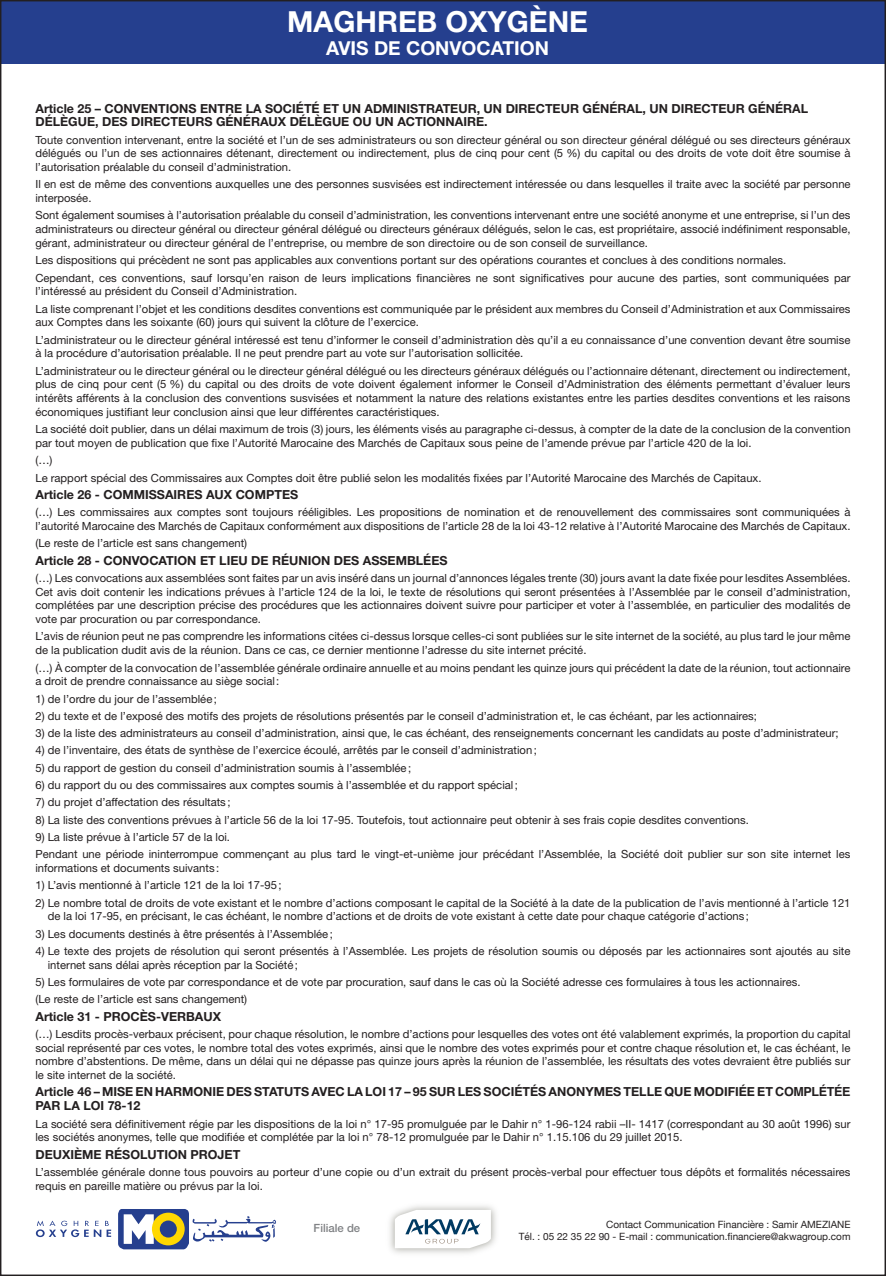
<style>
.page{position:relative;width:886px;height:1276px;background:#fff}
.page>*{position:absolute;margin:0;border:0;box-sizing:border-box;transform-origin:0 0}
.t1{font:700 29px "Helvetica Neue";color:#fff}
.t2{font:700 19.25px "Helvetica Neue";color:#fff}
.t3{font:700 12.5px/13.8px "Helvetica Neue";color:#231f20}
.t4{font:500 11.38px "Helvetica Neue";color:#808285}
.t5{font:11.25px/13.8px "Helvetica Neue";color:#231f20}
.t6{font:10px/12px "Helvetica Neue";color:#231f20;text-align:right}
.s1{font-family:"Helvetica"}
</style>
<div class="page">
<div style="left:0;top:0;width:886px;height:64px;background:#253f8e"></div>
<svg style="left:36px;top:1220px;width:75px;height:17px"></svg>
<svg style="left:118px;top:1209px;width:158px;height:40px"></svg>
<img style="left:389px;top:1205px;width:107px;height:49px">
<svg style="left:395px;top:1209px;width:96px;height:39px"></svg>
<h1 class="t1" style="left:287px;top:3px;width:302px">MAGHREB OXYGÈNE</h1>
<h2 class="t2" style="left:326px;top:36px;width:224px">AVIS DE CONVOCATION</h2>
<p class="t3" style="left:35px;top:101px;width:774px">Article 25 – CONVENTIONS ENTRE LA SOCIÉTÉ ET UN ADMINISTRATEUR, UN DIRECTEUR GÉNÉRAL, UN DIRECTEUR GÉNÉRAL<br>DÉLÈGUE, DES DIRECTEURS GÉNÉRAUX DÉLÈGUE OU UN ACTIONNAIRE.</p>
<p class="t5" style="left:35px;top:133px;width:816px;text-align:justify">Toute convention intervenant, entre la société et l’un de ses administrateurs ou son directeur général ou son directeur général délégué ou ses directeurs généraux délégués ou l’un de ses actionnaires détenant, directement ou indirectement, plus de cinq pour cent (5 %) du capital ou des droits de vote doit être soumise à l’autorisation préalable du conseil d’administration.</p>
<p class="t5" style="left:35px;top:177px;width:817px">Il en est de même des conventions auxquelles une des personnes susvisées est indirectement intéressée ou dans lesquelles il traite avec la société par personne interposée.</p>
<p class="t5" style="left:35px;top:208px;width:817px;text-align:justify">Sont également soumises à l’autorisation préalable du conseil d’administration, les conventions intervenant entre une société anonyme et une entreprise, si l’un des administrateurs ou directeur général ou directeur général délégué ou directeurs généraux délégués, selon le cas, est propriétaire, associé indéfiniment responsable, gérant, administrateur ou directeur général de l’entreprise, ou membre de son directoire ou de son conseil de surveillance.</p>
<p class="t5" style="left:35px;top:251px;width:817px;line-height:17.2px">Les dispositions qui précèdent ne sont pas applicables aux conventions portant sur des opérations courantes et conclues à des conditions normales.<br>Cependant, ces conventions, sauf lorsqu’en raison de leurs implications financières ne sont significatives pour aucune des parties, sont communiquées par</p>
<p class="t5" style="left:35px;top:282px;width:816px;line-height:17.2px">l’intéressé au président du Conseil d’Administration.<br>La liste comprenant l’objet et les conditions desdites conventions est communiquée par le président aux membres du Conseil d’Administration et aux Commissaires</p>
<p class="t5" style="left:35px;top:313px;width:816px;line-height:17.2px">aux Comptes dans les soixante (60) jours qui suivent la clôture de l’exercice.<br>L’administrateur ou le directeur général intéressé est tenu d’informer le conseil d’administration dès qu’il a eu connaissance d’une convention devant être soumise</p>
<p class="t5" style="left:35px;top:344px;width:817px;line-height:17.2px">à la procédure d’autorisation préalable. Il ne peut prendre part au vote sur l’autorisation sollicitée.<br>L’administrateur ou le directeur général ou le directeur général délégué ou les directeurs généraux délégués ou l’actionnaire détenant, directement ou indirectement,</p>
<p class="t5" style="left:35px;top:377px;width:816px;text-align:justify">plus de cinq pour cent (5 %) du capital ou des droits de vote doivent également informer le Conseil d’Administration des éléments permettant d’évaluer leurs intérêts afférents à la conclusion des conventions susvisées et notamment la nature des relations existantes entre les parties desdites conventions et les raisons économiques justifiant leur conclusion ainsi que leur différentes caractéristiques.</p>
<p class="t5" style="left:35px;top:422px;width:817px">La société doit publier, dans un délai maximum de trois (3) jours, les éléments visés au paragraphe ci-dessus, à compter de la date de la conclusion de la convention par tout moyen de publication que fixe l’Autorité Marocaine des Marchés de Capitaux sous peine de l’amende prévue par l’article 420 de la loi.</p>
<p class="t5" style="left:35px;top:451px;width:727px;line-height:17.2px">(…)<br>Le rapport spécial des Commissaires aux Comptes doit être publié selon les modalités fixées par l’Autorité Marocaine des Marchés de Capitaux.</p>
<p class="t3" style="left:35px;top:487px;width:264px">Article 26 - COMMISSAIRES AUX COMPTES</p>
<p class="t5" style="left:35px;top:505px;width:817px">(…) Les commissaires aux comptes sont toujours rééligibles. Les propositions de nomination et de renouvellement des commissaires sont communiquées à l’autorité Marocaine des Marchés de Capitaux conformément aux dispositions de l’article 28 de la loi 43-12 relative à l’Autorité Marocaine des Marchés de Capitaux.</p>
<p class="t5" style="left:35px;top:536px;width:213px">(Le reste de l’article est sans changement)</p>
<p class="t3" style="left:35px;top:553px;width:414px">Article 28 - CONVOCATION ET LIEU DE RÉUNION DES ASSEMBLÉES</p>
<p class="t5" style="left:35px;top:571px;width:816px;text-align:justify">(…) Les convocations aux assemblées sont faites par un avis inséré dans un journal d’annonces légales trente (30) jours avant la date fixée pour lesdites Assemblées.<br>Cet avis doit contenir les indications prévues à l’article 124 de la loi, le texte de résolutions qui seront présentées à l’Assemblée par le conseil d’administration, complétées par une description précise des procédures que les actionnaires doivent suivre pour participer et voter à l’assemblée, en particulier des modalités de vote par procuration ou par correspondance.</p>
<p class="t5" style="left:35px;top:629px;width:816px">L’avis de réunion peut ne pas comprendre les informations citées ci-dessus lorsque celles-ci sont publiées sur le site internet de la société, au plus tard le jour même de la publication dudit avis de la réunion. Dans ce cas, ce dernier mentionne l’adresse du site internet précité.</p>
<p class="t5" style="left:35px;top:660px;width:816px">(…) À compter de la convocation de l’assemblée générale ordinaire annuelle et au moins pendant les quinze jours qui précédent la date de la réunion, tout actionnaire a droit de prendre connaissance au siège social:</p>
<p class="t5" style="left:35px;top:691px;width:183px">1) de l’ordre du jour de l’assemblée;</p>
<p class="t5" style="left:35px;top:709px;width:723px">2) du texte et de l’exposé des motifs des projets de résolutions présentés par le conseil d’administration et, le cas échéant, par les actionnaires;</p>
<p class="t5" style="left:35px;top:726px;width:805px">3) de la liste des administrateurs au conseil d’administration, ainsi que, le cas échéant, des renseignements concernant les candidats au poste d’administrateur;</p>
<p class="t5" style="left:35px;top:743px;width:503px">4) de l’inventaire, des états de synthèse de l’exercice écoulé, arrêtés par le conseil d’administration;</p>
<p class="t5" style="left:35px;top:760px;width:377px">5) du rapport de gestion du conseil d’administration soumis à l’assemblée;</p>
<p class="t5" style="left:35px;top:778px;width:484px">6) du rapport du ou des commissaires aux comptes soumis à l’assemblée et du rapport spécial;</p>
<p class="t5" style="left:35px;top:795px;width:196px">7) du projet d’affectation des résultats;</p>
<p class="t5" style="left:35px;top:812px;width:715px">8) La liste des conventions prévues à l’article 56 de la loi 17-95. Toutefois, tout actionnaire peut obtenir à ses frais copie desdites conventions.</p>
<p class="t5" style="left:35px;top:828px;width:816px;line-height:17.2px">9) La liste prévue à l’article 57 de la loi.<br>Pendant une période ininterrompue commençant au plus tard le vingt-et-unième jour précédant l’Assemblée, la Société doit publier sur son site internet les</p>
<p class="t5" style="left:35px;top:861px;width:185px">informations et documents suivants :</p>
<p class="t5" style="left:35px;top:878px;width:248px">1) L’avis mentionné à l’article 121 de la loi 17-95;</p>
<p class="t5" style="left:48px;top:895px;width:804px;text-indent:-12px">2) Le nombre total de droits de vote existant et le nombre d’actions composant le capital de la Société à la date de la publication de l’avis mentionné à l’article 121 de la loi 17-95, en précisant, le cas échéant, le nombre d’actions et de droits de vote existant à cette date pour chaque catégorie d’actions;</p>
<p class="t5" style="left:35px;top:926px;width:299px">3) Les documents destinés à être présentés à l’Assemblée;</p>
<p class="t5" style="left:48px;top:944px;width:804px;text-indent:-12px">4) Le texte des projets de résolution qui seront présentés à l’Assemblée. Les projets de résolution soumis ou déposés par les actionnaires sont ajoutés au site internet sans délai après réception par la Société;</p>
<p class="t5" style="left:35px;top:973px;width:766px;line-height:17.2px">5) Les formulaires de vote par correspondance et de vote par procuration, sauf dans le cas où la Société adresse ces formulaires à tous les actionnaires. (Le reste de l’article est sans changement)</p>
<p class="t3" style="left:35px;top:1009px;width:187px">Article 31 - PROCÈS-VERBAUX</p>
<p class="t5" style="left:35px;top:1027px;width:817px;text-align:justify">(…) Lesdits procès-verbaux précisent, pour chaque résolution, le nombre d’actions pour lesquelles des votes ont été valablement exprimés, la proportion du capital social représenté par ces votes, le nombre total des votes exprimés, ainsi que le nombre des votes exprimés pour et contre chaque résolution et, le cas échéant, le nombre d’abstentions. De même, dans un délai qui ne dépasse pas quinze jours après la réunion de l’assemblée, les résultats des votes devraient être publiés sur le site internet de la société.</p>
<p class="t3" style="left:35px;top:1085px;width:817px">Article 46 – MISE EN HARMONIE DES STATUTS AVEC LA LOI 17 – 95 SUR LES SOCIÉTÉS ANONYMES TELLE QUE MODIFIÉE ET <span class="s1">COMPLÉTÉE<br></span>PAR LA LOI 78-12</p>
<p class="t5" style="left:35px;top:1116px;width:816px">La société sera définitivement régie par les dispositions de la loi n° 17-95 promulguée par le Dahir n° 1-96-124 rabii –II- 1417 (correspondant au 30 août 1996) sur les sociétés anonymes, telle que modifiée et complétée par la loi n° 78-12 promulguée par le Dahir n° 1.15.106 du 29 juillet 2015.</p>
<p class="t3" style="left:35px;top:1147px;width:206px">DEUXIÈME RÉSOLUTION PROJET</p>
<p class="t5" style="left:35px;top:1164px;width:817px">L’assemblée générale donne tous pouvoirs au porteur d’une copie ou d’un extrait du présent procès-verbal pour effectuer tous dépôts et formalités nécessaires requis en pareille matière ou prévus par la loi.</p>
<p class="t4" style="left:314px;top:1221px;width:48px">Filiale de</p>
<p class="t6" style="left:519px;top:1219px;width:333px">Contact Communication Financière : Samir AMEZIANE<br>Tél. : 05 22 35 22 90 - E-mail : communication.financiere@akwagroup.com</p>
</div>
